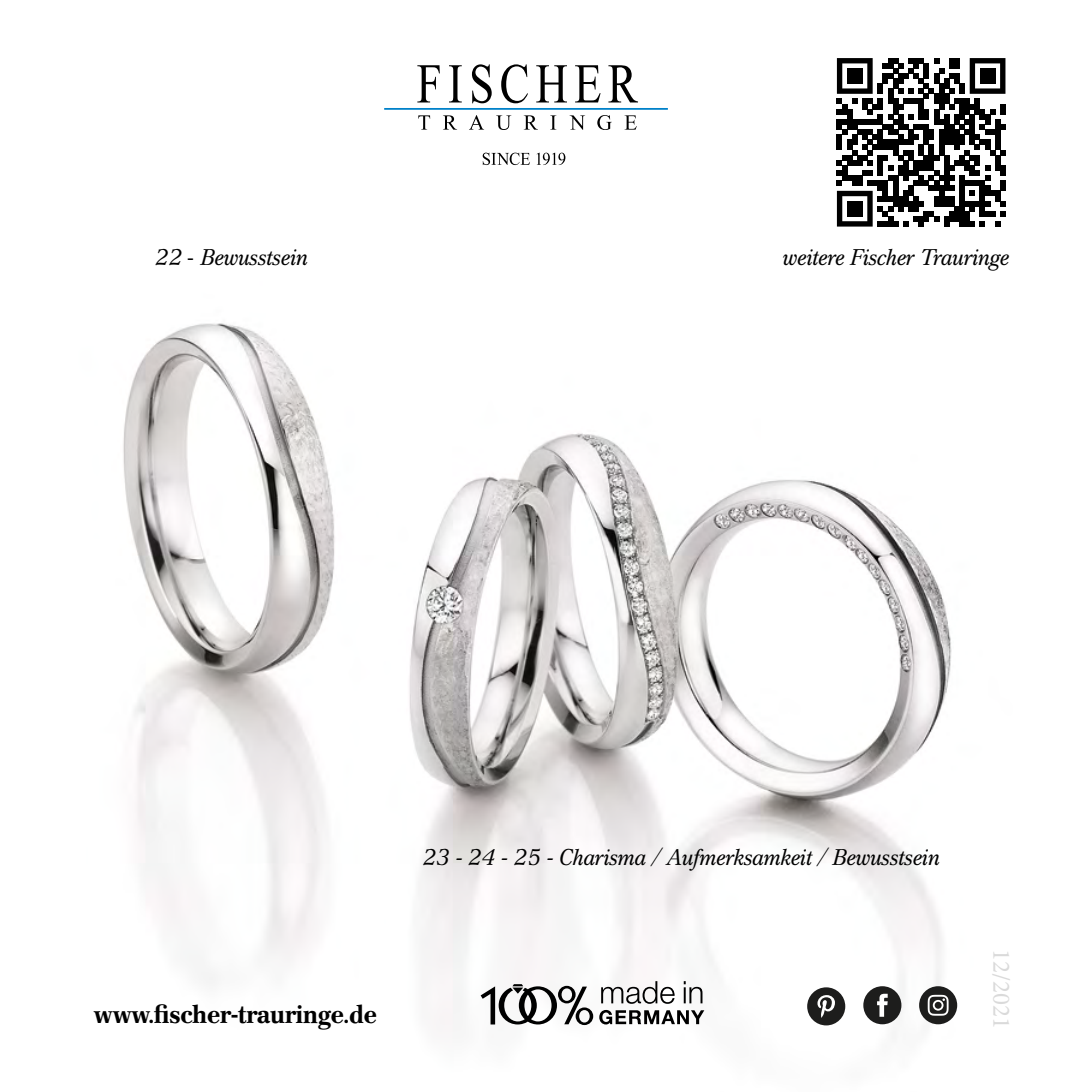
<style>
.page{position:relative;width:1071px;height:1092px;background:#fff}
.page>*{position:absolute;margin:0;border:0;box-sizing:border-box;transform-origin:0 0}
.t1{font:700 25px "Cremona";color:#000}
.t2{font:25px "Minion Pro";color:#dadada}
.t3{font:italic 22.5px "Cremona";color:#000}
.s1{font-style:normal}
</style>
<div class="page">
<img style="left:123px;top:323px;width:835px;height:703px">
<svg style="left:599px;top:1009px;width:105px;height:15px"></svg>
<svg style="left:601px;top:981px;width:73px;height:22px"></svg>
<svg style="left:683px;top:981px;width:19px;height:22px"></svg>
<svg style="left:480px;top:984px;width:113px;height:40px"></svg>
<div style="left:806px;top:987px;width:39px;height:38px;background:#1d1d1c;border-radius:50%"></div>
<svg style="left:817px;top:995px;width:17px;height:22px"></svg>
<div style="left:863px;top:986px;width:38px;height:38px;background:#1d1d1c;border-radius:50%"></div>
<svg style="left:877px;top:993px;width:10px;height:23px"></svg>
<div style="left:918px;top:986px;width:38px;height:38px;background:#1d1d1c;border-radius:50%"></div>
<svg style="left:927px;top:994px;width:21px;height:21px"></svg>
<svg style="left:836px;top:58px;width:169px;height:168px"></svg>
<div style="left:846px;top:68px;width:16px;height:16px;background:#000"></div>
<div style="left:979px;top:68px;width:15px;height:16px;background:#000"></div>
<div style="left:846px;top:201px;width:16px;height:15px;background:#000"></div>
<svg style="left:482px;top:153px;width:48px;height:12px"></svg>
<svg style="left:536px;top:153px;width:29px;height:12px"></svg>
<hr style="left:384px;top:108px;width:283px;height:2px;background:#0081c9">
<svg style="left:418px;top:115px;width:12px;height:15px"></svg>
<svg style="left:443px;top:115px;width:14px;height:15px"></svg>
<svg style="left:469px;top:115px;width:15px;height:15px"></svg>
<svg style="left:496px;top:115px;width:15px;height:15px"></svg>
<svg style="left:523px;top:115px;width:15px;height:15px"></svg>
<svg style="left:550px;top:115px;width:6px;height:15px"></svg>
<svg style="left:569px;top:115px;width:16px;height:15px"></svg>
<svg style="left:597px;top:115px;width:14px;height:15px"></svg>
<svg style="left:624px;top:115px;width:12px;height:15px"></svg>
<svg style="left:417px;top:65px;width:22px;height:37px"></svg>
<svg style="left:449px;top:65px;width:12px;height:37px"></svg>
<svg style="left:472px;top:64px;width:19px;height:39px"></svg>
<svg style="left:501px;top:64px;width:27px;height:39px"></svg>
<svg style="left:536px;top:65px;width:31px;height:37px"></svg>
<svg style="left:575px;top:65px;width:25px;height:37px"></svg>
<svg style="left:608px;top:65px;width:29px;height:37px"></svg>
<p class="t3" style="left:154px;top:244px;width:154px">22 <span class="s1">-</span> Bewusstsein</p>
<p class="t3" style="left:781px;top:244px;width:228px">weitere Fischer Trauringe</p>
<p class="t3" style="left:421px;top:844px;width:518px">23 - 24 - 25 - Charisma / Aufmerksamkeit / Bewusstsein</p>
<p class="t1" style="left:94px;top:999px;width:284px">www.fischer-trauringe.de</p>
<p class="t2" style="left:1017px;top:948px;width:82px;rotate:90deg">12/2021</p>
</div>
